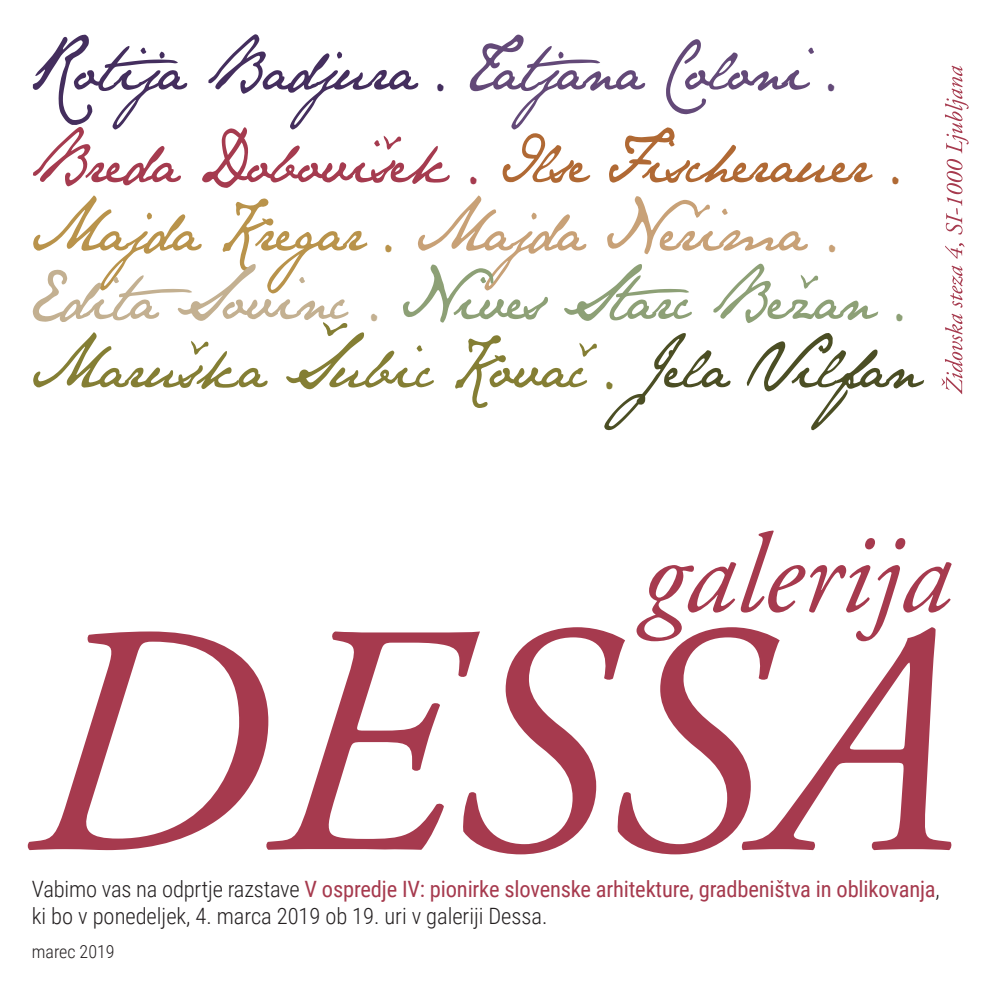
<style>
.page{position:relative;width:989px;height:989px;background:#fff}
.page>*{position:absolute;margin:0;border:0;box-sizing:border-box;transform-origin:0 0}
.t1{font:62.77px/68.4px "Jane Austen";letter-spacing:-.015em;color:#847e34;scale:.8 1}
.t2{font:62.77px/92.5px "Jane Austen";letter-spacing:-.015em;color:#b06934;scale:.8 1}
.t3{font:300 22.5px/27px "Roboto Condensed";color:#231f20}
.t4{font:300 18px "Roboto Condensed";color:#231f20}
.s1{color:#442e5e}
.s2{color:#634978}
.s3{color:#a53b4f}
.s4{color:#b9934b}
.s5{color:#c8a177}
.s6{color:#c3b091}
.s7{color:#8da076}
.s8{color:#4b4e24}
.s9{font-weight:400;color:#a63a4e}
</style>
<div class="page">
<svg style="left:27px;top:631px;width:241px;height:219px"></svg>
<svg style="left:266px;top:631px;width:196px;height:218px"></svg>
<svg style="left:462px;top:530px;width:489px;height:324px"></svg>
<svg style="left:941px;top:314px;width:21px;height:80px"></svg>
<svg style="left:950px;top:266px;width:12px;height:42px"></svg>
<svg style="left:945px;top:159px;width:17px;height:75px"></svg>
<svg style="left:944px;top:66px;width:24px;height:87px"></svg>
<svg style="left:945px;top:243px;width:19px;height:16px"></svg>
<h1 class="t2" style="left:28px;top:22px;width:1094px"><span class="s1">Rotija Badjura</span> <sub>•</sub> <span class="s2">Tatjana Coloni</span> <sub>•<br></sub><span class="s3">Breda Dobovišek</span> <sub>•</sub> Ilse Fischerauer <sub>•</sub></h1>
<h1 class="t1" style="left:28px;top:195px;width:1116px"><span class="s4">Majda Kregar</span> <sub>•</sub> <span class="s5">Majda Neřima</span> <sub>•<br></sub><span class="s6">Edita Sovinc</span> <sub>•</sub> <span class="s7">Nives Starc Bežan</span> <sub>•<br></sub>Maruška Šubic Kovač <sub>•</sub> <span class="s8">Jela Vilfan</span></h1>
<p class="t3" style="left:32px;top:875px;width:909px">Vabimo vas na odprtje razstave <span class="s9">V ospredje IV: pionirke slovenske arhitekture, gradbeništva in oblikovanja</span>, ki bo v ponedeljek, 4. marca 2019 ob 19. uri v galeriji Dessa.</p>
<p class="t4" style="left:32px;top:938px;width:84px">marec 2019</p>
</div>
